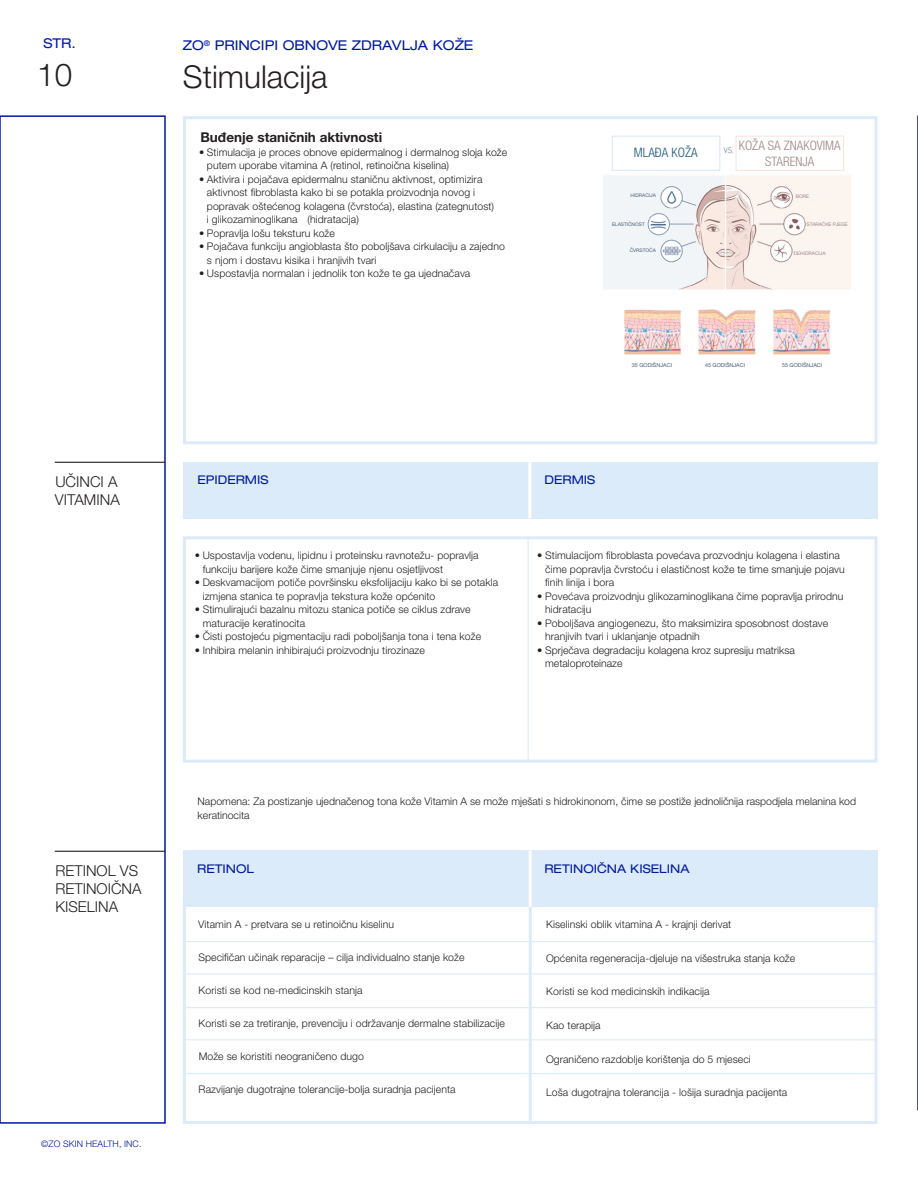
<style>
.page{position:relative;width:918px;height:1188px;background:#fff}
.page>*{position:absolute;margin:0;border:0;box-sizing:border-box;transform-origin:0 0}
.Page_Header_Level_2{font:300 31.5px "Helvetica Neue LT Pro";color:#231f20}
.Section_Level_2{font:300 15px/18px "Helvetica Neue LT Pro";color:#231f20}
.Page_Header_Level_1{font:expanded 13.5px "Helvetica Neue LT Pro";color:#00199f}
.Section_Page{font:700 13.5px "Helvetica Neue LT Pro";color:#231f20}
.t1{font:300 condensed 13.05px/15.6px "Helvetica Neue LT Pro";color:#9f8685;text-align:center}
.t2{font:300 condensed 13.05px "Helvetica Neue LT Pro";color:#1f557e}
.Section_Level_1{font:expanded 12px "Helvetica Neue LT Pro";color:#00199f}
.Body_Table{font:300 10.5px/13.5px "Helvetica Neue LT Pro";letter-spacing:.005em;color:#231f20}
.Notes_Level_2{font:300 10.5px/13.5px "Helvetica Neue LT Pro";color:#231f20}
.Disclaimer{font:300 9px "Helvetica Neue LT Pro";letter-spacing:.01em;color:#00199f}
.t3{font:5.4px "Helvetica Neue LT Pro";color:#475e79}
.t4{font:4.95px "Helvetica Neue LT Pro";color:#475e79}
.t5{font:4.95px "Helvetica Neue LT Pro";color:#a08886}
</style>
<div class="page">
<div style="left:183px;top:116px;width:695px;height:328px;border:3px solid #dcebfa"></div>
<div style="left:183px;top:536px;width:695px;height:227px;border:3px solid #dcebfa"></div>
<div style="left:183px;top:462px;width:347px;height:56px;background:#dcebfa"></div>
<div style="left:530px;top:462px;width:348px;height:56px;background:#dcebfa"></div>
<hr style="left:528px;top:462px;width:3px;height:56px;background:#fff">
<hr style="left:528px;top:536px;width:1px;height:227px;background:#dcebfa">
<div style="left:183px;top:901px;width:695px;height:223px;border:3px solid #dcebfa"></div>
<div style="left:183px;top:851px;width:347px;height:56px;background:#dcebfa"></div>
<div style="left:530px;top:851px;width:348px;height:56px;background:#dcebfa"></div>
<hr style="left:529px;top:851px;width:3px;height:56px;background:#fff">
<hr style="left:529px;top:907px;width:3px;height:214px;background:#dcebfa">
<hr style="left:183px;top:941px;width:694px;height:1px;background:#dcebfa">
<hr style="left:183px;top:973px;width:694px;height:1px;background:#dcebfa">
<hr style="left:183px;top:1007px;width:694px;height:1px;background:#dcebfa">
<hr style="left:183px;top:1039px;width:694px;height:1px;background:#dcebfa">
<hr style="left:183px;top:1073px;width:694px;height:1px;background:#dcebfa">
<hr style="left:55px;top:851px;width:110px;height:1px;background:#231f20">
<hr style="left:55px;top:462px;width:110px;height:1px;background:#231f20">
<img style="left:604px;top:135px;width:246px;height:220px">
<div style="left:736px;top:136px;width:108px;height:35px;background:#fff;border:1px solid #fbe2da"></div>
<div style="left:612px;top:136px;width:108px;height:35px;background:#fff;border:1px solid #dae8f6"></div>
<div style="left:631px;top:194px;width:27px;height:6px;background:#f2f6f8"></div>
<div style="left:621px;top:221px;width:24px;height:6px;background:#f2f6f8"></div>
<div style="left:635px;top:246px;width:23px;height:9px;background:#f2f6f8"></div>
<div style="left:796px;top:248px;width:35px;height:5px;background:#fcf4f0"></div>
<div style="left:806px;top:221px;width:28px;height:6px;background:#fcf4f0"></div>
<div style="left:795px;top:195px;width:23px;height:5px;background:#fcf4f0"></div>
<svg style="left:917px;top:115px;width:1px;height:995px"></svg>
<p class="Page_Header_Level_1" style="left:43px;top:36px;width:34px">STR.</p>
<h1 class="Page_Header_Level_2" style="left:37px;top:55px;width:37px">10</h1>
<p class="Section_Level_2" style="left:55px;top:472px;width:66px">UČINCI A<br>VITAMINA</p>
<p class="Page_Header_Level_1" style="left:183px;top:37px;width:292px">ZO<sup>®</sup> PRINCIPI OBNOVE ZDRAVLJA KOŽE</p>
<p class="Page_Header_Level_2" style="left:183px;top:57px;width:146px">Stimulacija</p>
<p class="Section_Page" style="left:200px;top:129px;width:183px">Buđenje staničnih aktivnosti</p>
<p class="Body_Table" style="left:207px;top:145px;width:302px;text-indent:-8px">• Stimulacija je proces obnove epidermalnog i dermalnog sloja kože putem uporabe vitamina A (retinol, retinoična kiselina)</p>
<p class="Body_Table" style="left:207px;top:172px;width:289px;text-indent:-8px">• Aktivira i pojačava epidermalnu staničnu aktivnost, optimizira aktivnost fibroblasta kako bi se potakla proizvodnja novog i popravak oštećenog kolagena (čvrstoća), elastina (zategnutost) i glikozaminoglikana (hidratacija)</p>
<p class="Body_Table" style="left:199px;top:226px;width:137px">• Popravlja lošu teksturu kože</p>
<p class="Body_Table" style="left:207px;top:240px;width:299px;text-indent:-8px">• Pojačava funkciju angioblasta što poboljšava cirkulaciju a zajedno s njom i dostavu kisika i hranjivih tvari</p>
<p class="Body_Table" style="left:199px;top:267px;width:273px">• Uspostavlja normalan i jednolik ton kože te ga ujednačava</p>
<p class="t2" style="left:634px;top:145px;width:65px">MLAĐA KOŽA</p>
<p class="t4" style="left:631px;top:193px;width:27px">HIDRACIJA</p>
<p class="t4" style="left:612px;top:221px;width:34px">ELASTIČNOST</p>
<p class="t4" style="left:630px;top:248px;width:28px">ČVRSTOĆA</p>
<p class="t1" style="left:739px;top:137px;width:103px">KOŽA SA ZNAKOVIMA<br>STARENJA</p>
<p class="t5" style="left:796px;top:193px;width:15px">BORE</p>
<p class="t5" style="left:807px;top:222px;width:43px">STARAČKE PJEGE</p>
<p class="t5" style="left:794px;top:250px;width:33px">DEHIDRACIJA</p>
<p class="t3" style="left:632px;top:362px;width:42px">35 GODIŠNJACI</p>
<p class="t3" style="left:705px;top:362px;width:42px">45 GODIŠNJACI</p>
<p class="t3" style="left:782px;top:362px;width:42px">55 GODIŠNJACI</p>
<p class="Section_Level_1" style="left:197px;top:473px;width:73px">EPIDERMIS</p>
<p class="Section_Level_1" style="left:545px;top:473px;width:52px">DERMIS</p>
<p class="Body_Table" style="left:203px;top:548px;width:277px;text-indent:-8px">• Uspostavlja vodenu, lipidnu i proteinsku ravnotežu- popravlja funkciju barijere kože čime smanjuje njenu osjetljivost</p>
<p class="Body_Table" style="left:203px;top:575px;width:297px;text-indent:-8px">• Deskvamacijom potiče površinsku eksfolijaciju kako bi se potakla izmjena stanica te popravlja tekstura kože općenito</p>
<p class="Body_Table" style="left:203px;top:602px;width:269px;text-indent:-8px">• Stimulirajući bazalnu mitozu stanica potiče se ciklus zdrave maturacije keratinocita</p>
<p class="Body_Table" style="left:195px;top:629px;width:288px">• Čisti postojeću pigmentaciju radi poboljšanja tona i tena kože</p>
<p class="Body_Table" style="left:195px;top:643px;width:232px">• Inhibira melanin inhibirajući proizvodnju tirozinaze</p>
<p class="Body_Table" style="left:545px;top:548px;width:301px;text-indent:-8px">• Stimulacijom fibroblasta povećava prozvodnju kolagena i elastina čime popravlja čvrstoću i elastičnost kože te time smanjuje pojavu finih linija i bora</p>
<p class="Body_Table" style="left:545px;top:589px;width:300px;text-indent:-8px">• Povećava proizvodnju glikozaminoglikana čime popravlja prirodnu hidrataciju</p>
<p class="Body_Table" style="left:545px;top:616px;width:285px;text-indent:-8px">• Poboljšava angiogenezu, što maksimizira sposobnost dostave hranjivih tvari i uklanjanje otpadnih</p>
<p class="Body_Table" style="left:545px;top:643px;width:251px;text-indent:-8px">• Sprječava degradaciju kolagena kroz supresiju matriksa metaloproteinaze</p>
<p class="Notes_Level_2" style="left:198px;top:794px;width:660px">Napomena: Za postizanje ujednačenog tona kože Vitamin A se može mješati s hidrokinonom, čime se postiže jednoličnija raspodjela melanina kod keratinocita</p>
<p class="Section_Level_2" style="left:55px;top:862px;width:84px">RETINOL VS</p>
<p class="Section_Level_1" style="left:197px;top:862px;width:58px">RETINOL</p>
<p class="Section_Level_1" style="left:545px;top:862px;width:146px">RETINOIČNA KISELINA</p>
<p class="Section_Level_2" style="left:55px;top:880px;width:88px">RETINOIČNA<br>KISELINA</p>
<p class="Disclaimer" style="left:41px;top:1139px;width:102px">©ZO SKIN HEALTH, INC.</p>
<p class="Body_Table" style="left:198px;top:917px;width:197px">Vitamin A - pretvara se u retinoičnu kiselinu</p>
<p class="Body_Table" style="left:199px;top:950px;width:268px">Specifičan učinak reparacije – cilja individualno stanje kože</p>
<p class="Body_Table" style="left:199px;top:983px;width:165px">Koristi se kod ne-medicinskih stanja</p>
<p class="Body_Table" style="left:199px;top:1016px;width:308px">Koristi se za tretiranje, prevenciju i održavanje dermalne stabilizacije</p>
<p class="Body_Table" style="left:199px;top:1049px;width:167px">Može se koristiti neograničeno dugo</p>
<p class="Body_Table" style="left:199px;top:1082px;width:259px">Razvijanje dugotrajne tolerancije-bolja suradnja pacijenta</p>
<p class="Body_Table" style="left:546px;top:917px;width:187px">Kiselinski oblik vitamina A - krajnji derivat</p>
<p class="Body_Table" style="left:546px;top:951px;width:251px">Općenita regeneracija-djeluje na višestruka stanja kože</p>
<p class="Body_Table" style="left:546px;top:984px;width:165px">Koristi se kod medicinskih indikacija</p>
<p class="Body_Table" style="left:546px;top:1018px;width:56px">Kao terapija</p>
<p class="Body_Table" style="left:546px;top:1052px;width:206px">Ograničeno razdoblje korištenja do 5 mjeseci</p>
<p class="Body_Table" style="left:546px;top:1085px;width:243px">Loša dugotrajna tolerancija - lošija suradnja pacijenta</p>
</div>
